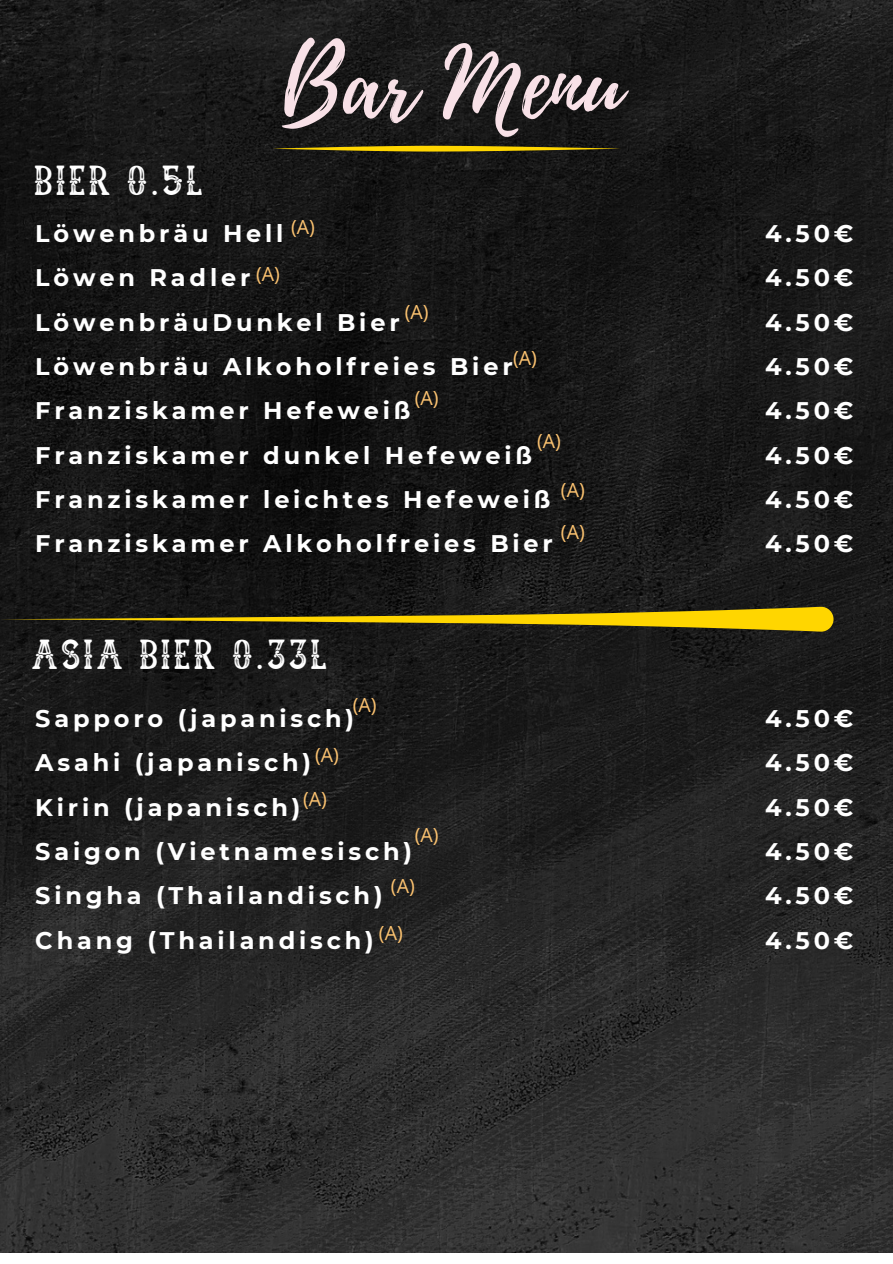
<style>
.page{position:relative;width:893px;height:1264px;background:#fff}
.page>*{position:absolute;margin:0;border:0;box-sizing:border-box;transform-origin:0 0}
.t1{font:94.95px "Playlist Script";color:#f8e1e7}
.t2{font:42px "ALITIDE";letter-spacing:.12em;color:#fff}
.t3{font:700 24px "Montserrat";letter-spacing:.16em;color:#fff}
.t4{font:19.5px "Open Sans";color:#fbc270}
</style>
<div class="page">
<img style="left:0;top:0;width:892px;height:1252px">
<svg style="left:272px;top:146px;width:349px;height:5px;background:#b29607"></svg>
<svg style="left:0;top:606px;width:832px;height:25px;background:#67590f"></svg>
<p class="t1" style="left:282px;top:17px;width:341px">Bar Menu</p>
<p class="t2" style="left:35px;top:157px;width:168px">BIER 0.5L</p>
<p class="t3" style="left:35px;top:218px;width:250px">Löwenbräu Hell</p>
<p class="t3" style="left:35px;top:263px;width:217px">Löwen Radler</p>
<p class="t3" style="left:35px;top:307px;width:366px">LöwenbräuDunkel Bier</p>
<p class="t3" style="left:35px;top:351px;width:479px">Löwenbräu Alkoholfreies Bier</p>
<p class="t3" style="left:35px;top:396px;width:377px">Franziskamer Hefeweiß</p>
<p class="t3" style="left:35px;top:440px;width:498px">Franziskamer dunkel Hefeweiß</p>
<p class="t3" style="left:35px;top:485px;width:517px">Franziskamer leichtes Hefeweiß</p>
<p class="t3" style="left:35px;top:529px;width:519px">Franziskamer Alkoholfreies Bier</p>
<p class="t4" style="left:291px;top:213px;width:25px">(A)</p>
<p class="t4" style="left:256px;top:260px;width:25px">(A)</p>
<p class="t4" style="left:405px;top:298px;width:25px">(A)</p>
<p class="t4" style="left:513px;top:344px;width:25px">(A)</p>
<p class="t4" style="left:415px;top:384px;width:25px">(A)</p>
<p class="t4" style="left:537px;top:427px;width:25px">(A)</p>
<p class="t4" style="left:561px;top:476px;width:25px">(A)</p>
<p class="t4" style="left:561px;top:518px;width:25px">(A)</p>
<p class="t2" style="left:33px;top:630px;width:295px">ASIA BIER 0.33L</p>
<p class="t3" style="left:35px;top:703px;width:320px">Sapporo (japanisch)</p>
<p class="t3" style="left:35px;top:748px;width:277px">Asahi (japanisch)</p>
<p class="t3" style="left:35px;top:792px;width:267px">Kirin (japanisch)</p>
<p class="t3" style="left:35px;top:836px;width:378px">Saigon (Vietnamesisch)</p>
<p class="t3" style="left:35px;top:881px;width:349px">Singha (Thailandisch)</p>
<p class="t3" style="left:35px;top:925px;width:340px">Chang (Thailandisch)</p>
<p class="t4" style="left:353px;top:691px;width:25px">(A)</p>
<p class="t4" style="left:315px;top:741px;width:25px">(A)</p>
<p class="t4" style="left:303px;top:785px;width:25px">(A)</p>
<p class="t4" style="left:415px;top:821px;width:25px">(A)</p>
<p class="t4" style="left:391px;top:872px;width:25px">(A)</p>
<p class="t4" style="left:379px;top:919px;width:25px">(A)</p>
<p class="t3" style="left:765px;top:218px;width:90px">4.50€</p>
<p class="t3" style="left:765px;top:263px;width:90px">4.50€</p>
<p class="t3" style="left:765px;top:307px;width:90px">4.50€</p>
<p class="t3" style="left:765px;top:351px;width:90px">4.50€</p>
<p class="t3" style="left:765px;top:396px;width:90px">4.50€</p>
<p class="t3" style="left:765px;top:440px;width:90px">4.50€</p>
<p class="t3" style="left:765px;top:485px;width:90px">4.50€</p>
<p class="t3" style="left:765px;top:529px;width:90px">4.50€</p>
<p class="t3" style="left:765px;top:703px;width:90px">4.50€</p>
<p class="t3" style="left:765px;top:748px;width:90px">4.50€</p>
<p class="t3" style="left:765px;top:792px;width:90px">4.50€</p>
<p class="t3" style="left:765px;top:836px;width:90px">4.50€</p>
<p class="t3" style="left:765px;top:881px;width:90px">4.50€</p>
<p class="t3" style="left:765px;top:925px;width:90px">4.50€</p>
</div>
